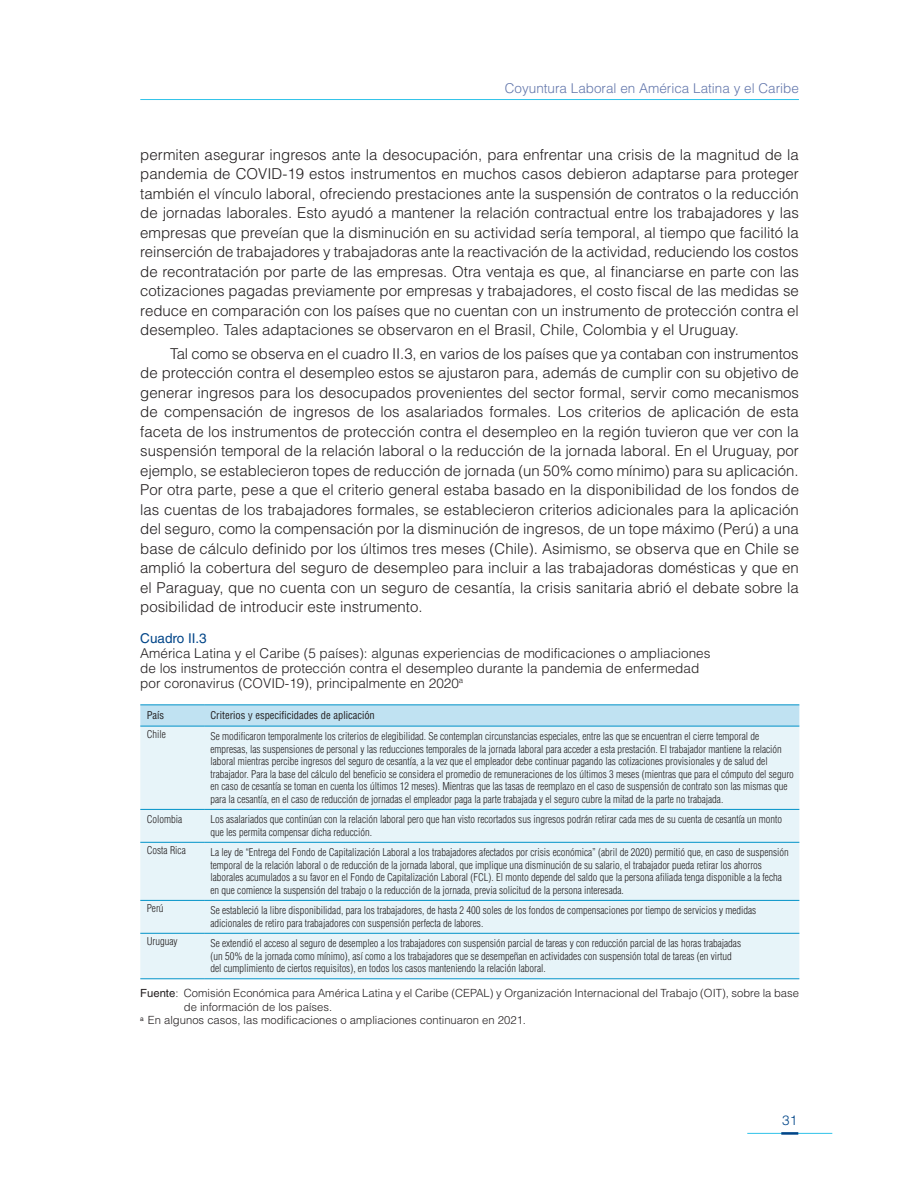
<style>
.page{position:relative;width:918px;height:1188px;background:#fff}
.page>*{position:absolute;margin:0;border:0;box-sizing:border-box;transform-origin:0 0}
._2_parrafo{font:300 15px/19.5px "Helvetica LT Std";color:#231f20;text-align:justify}
._4_titulo-cuadro{font:300 13.5px/15px "Helvetica LT Std";color:#231f20}
.t1{font:300 13.5px "Helvetica LT Std";color:#6377ac}
._4_rotulo{font:13.5px "Helvetica LT Std";color:#014588}
.t2{font:300 13.5px "Helvetica LT Std";color:#014588}
._4_fuente{font:300 11.25px/13.5px "Helvetica LT Std";color:#231f20}
._4_fuente-notas{font:300 11.25px "Helvetica LT Std";color:#231f20}
.Texto_cuadro{font:300 condensed 10.5px/12.6px "Helvetica LT Std";color:#231f20}
.Header_cuadro{font:condensed 10.5px "Helvetica LT Std";color:#231f20}
.s1{font-family:"Helvetica";font-weight:400}
</style>
<div class="page">
<hr style="left:747px;top:1133px;width:85px;height:1px;background:#31c3e9">
<hr style="left:781px;top:1132px;width:17px;height:3px;background:#014588">
<hr style="left:140px;top:99px;width:659px;height:1px;background:#31c3e9">
<svg style="left:140px;top:705px;width:659px;height:21px;background:#b9dff0"></svg>
<div style="left:140px;top:727px;width:659px;height:251px;background:#e7f4f9"></div>
<hr style="left:140px;top:704px;width:64px;height:1px;background:#0092c8">
<hr style="left:204px;top:704px;width:595px;height:1px;background:#0092c8">
<hr style="left:140px;top:726px;width:64px;height:1px;background:#0092c8">
<hr style="left:204px;top:726px;width:595px;height:1px;background:#0092c8">
<hr style="left:140px;top:809px;width:64px;height:1px;background:#0092c8">
<hr style="left:204px;top:809px;width:595px;height:1px;background:#0092c8">
<hr style="left:140px;top:842px;width:64px;height:1px;background:#0092c8">
<hr style="left:204px;top:842px;width:595px;height:1px;background:#0092c8">
<hr style="left:140px;top:900px;width:64px;height:1px;background:#0092c8">
<hr style="left:204px;top:900px;width:595px;height:1px;background:#0092c8">
<hr style="left:140px;top:933px;width:64px;height:1px;background:#0092c8">
<hr style="left:204px;top:933px;width:595px;height:1px;background:#0092c8">
<hr style="left:140px;top:978px;width:64px;height:1px;background:#0092c8">
<hr style="left:204px;top:978px;width:595px;height:1px;background:#0092c8">
<p class="t1" style="left:505px;top:80px;width:296px">Coyuntura Laboral en América Latina y el Caribe</p>
<p class="_2_parrafo" style="left:140px;top:144px;width:660px">permiten asegurar ingresos ante la desocupación, para enfrentar una crisis de la magnitud de la pandemia de COVID-19 estos instrumentos en muchos casos debieron adaptarse para proteger también el vínculo laboral, ofreciendo prestaciones ante la suspensión de contratos o la reducción de jornadas laborales. Esto ayudó a mantener la relación contractual entre los trabajadores y las empresas que preveían que la disminución en su actividad sería temporal, al tiempo que facilitó la reinserción de trabajadores y trabajadoras ante la reactivación de la actividad, reduciendo los costos de recontratación por parte de las empresas. Otra ventaja es que, al financiarse en parte con las cotizaciones pagadas previamente por empresas y trabajadores, el costo fiscal de las medidas se reduce en comparación con los países que no cuentan con un instrumento de protección contra el desempleo. Tales adaptaciones se observaron en el Brasil, Chile, Colombia y el Uruguay.</p>
<p class="_2_parrafo" style="left:140px;top:344px;width:660px;text-indent:30px">Tal como se observa en el cuadro II.3, en varios de los países que ya contaban con instrumentos de protección contra el desempleo estos se ajustaron para, además de cumplir con su objetivo de generar ingresos para los desocupados provenientes del sector formal, servir como mecanismos de compensación de ingresos de los asalariados formales. Los criterios de aplicación de esta faceta de los instrumentos de protección contra el desempleo en la región tuvieron que ver con la suspensión temporal de la relación laboral o la reducción de la jornada laboral. En el Uruguay, por ejemplo, se establecieron topes de reducción de jornada (un 50% como mínimo) para su aplicación.<br>Por otra parte, pese a que el criterio general estaba basado en la disponibilidad de los fondos de las cuentas de los trabajadores formales, se establecieron criterios adicionales para la aplicación del seguro, como la compensación por la disminución de ingresos, de un tope máximo (Perú) a una base de cálculo definido por los últimos tres meses (Chile). Asimismo, se observa que en Chile se amplió la cobertura del seguro de desempleo para incluir a las trabajadoras domésticas y que en el Paraguay, que no cuenta con un seguro de cesantía, la crisis sanitaria abrió el debate sobre la posibilidad de introducir este instrumento.</p>
<p class="_4_rotulo" style="left:140px;top:630px;width:68px">Cuadro II.3</p>
<p class="_4_titulo-cuadro" style="left:140px;top:645px;width:572px">América Latina y el Caribe (5 países): algunas experiencias de modificaciones o ampliaciones de los instrumentos de protección contra el desempleo durante la pandemia de enfermedad por coronavirus (COVID-19), principalmente en 2020<sup>a</sup></p>
<p class="Header_cuadro" style="left:147px;top:709px;width:19px">País</p>
<p class="Header_cuadro" style="left:210px;top:709px;width:166px">Criterios y especificidades de aplicación</p>
<p class="Texto_cuadro" style="left:147px;top:728px;width:21px">Chile</p>
<p class="Texto_cuadro" style="left:210px;top:730px;width:585px">Se modificaron temporalmente los criterios de elegibilidad. Se contemplan circunstancias especiales, entre las que se encuentran el cierre temporal de empresas, las suspensiones de personal y las reducciones temporales de la jornada laboral para acceder a esta prestación. El trabajador mantiene la relación laboral mientras percibe ingresos del seguro de cesantía, a la vez que el empleador debe continuar pagando las cotizaciones provisionales y de salud del trabajador. Para la base del cálculo del beneficio se considera el promedio de remuneraciones de los últimos 3 meses (mientras que para el cómputo del seguro en caso de cesantía se toman en cuenta los últimos 12 meses). Mientras que las tasas de reemplazo en el caso de suspensión de contrato son las mismas que para la cesantía, en el caso de reducción de jornadas el empleador paga la parte trabajada y el seguro cubre la mitad de la parte no trabajada.</p>
<p class="Texto_cuadro" style="left:147px;top:813px;width:37px">Colombia</p>
<p class="Texto_cuadro" style="left:210px;top:813px;width:573px">Los asalariados que continúan con la relación laboral pero que han visto recortados sus ingresos podrán retirar cada mes de su cuenta de cesantía un monto que les permita compensar dicha reducción.</p>
<p class="Texto_cuadro" style="left:147px;top:844px;width:41px">Costa Rica</p>
<p class="Texto_cuadro" style="left:210px;top:846px;width:580px">La ley de “Entrega del Fondo de Capitalización Laboral a los trabajadores afectados por crisis económica” (abril de 2020) permitió que, en caso de suspensión temporal de la relación laboral o de reducción de la jornada laboral, que implique una disminución de su salario, el trabajador pueda retirar los ahorros laborales acumulados a su favor en el Fondo de Capitalización Laboral (FCL). El monto depende del saldo que la persona afiliada tenga disponible a la fecha en que comience la suspensión del trabajo o la reducción de la jornada, previa solicitud de la persona interesada.</p>
<p class="Texto_cuadro" style="left:147px;top:902px;width:18px">Perú</p>
<p class="Texto_cuadro" style="left:210px;top:904px;width:547px">Se estableció la libre disponibilidad, para los trabajadores, de hasta 2 400 soles de los fondos de compensaciones por tiempo de servicios y medidas adicionales de retiro para trabajadores con suspensión perfecta de labores.</p>
<p class="Texto_cuadro" style="left:147px;top:935px;width:32px">Uruguay</p>
<p class="Texto_cuadro" style="left:210px;top:937px;width:532px">Se extendió el acceso al seguro de desempleo a los trabajadores con suspensión parcial de tareas y con reducción parcial de las horas trabajadas (un 50% de la jornada como mínimo), así como a los trabajadores que se desempeñan en actividades con suspensión total de tareas (en virtud del cumplimiento de ciertos requisitos), en todos los casos manteniendo la relación laboral.</p>
<p class="_4_fuente" style="left:184px;top:986px;width:617px;text-indent:-44px"><span class="s1">Fuente</span>: Comisión Económica para América Latina y el Caribe (CEPAL) y Organización Internacional del Trabajo (OIT), sobre la base de información de los países.</p>
<p class="_4_fuente-notas" style="left:140px;top:1013px;width:387px"><sup>a</sup> En algunos casos, las modificaciones o ampliaciones continuaron en 2021.</p>
<p class="t2" style="left:782px;top:1111px;width:17px">31</p>
</div>
